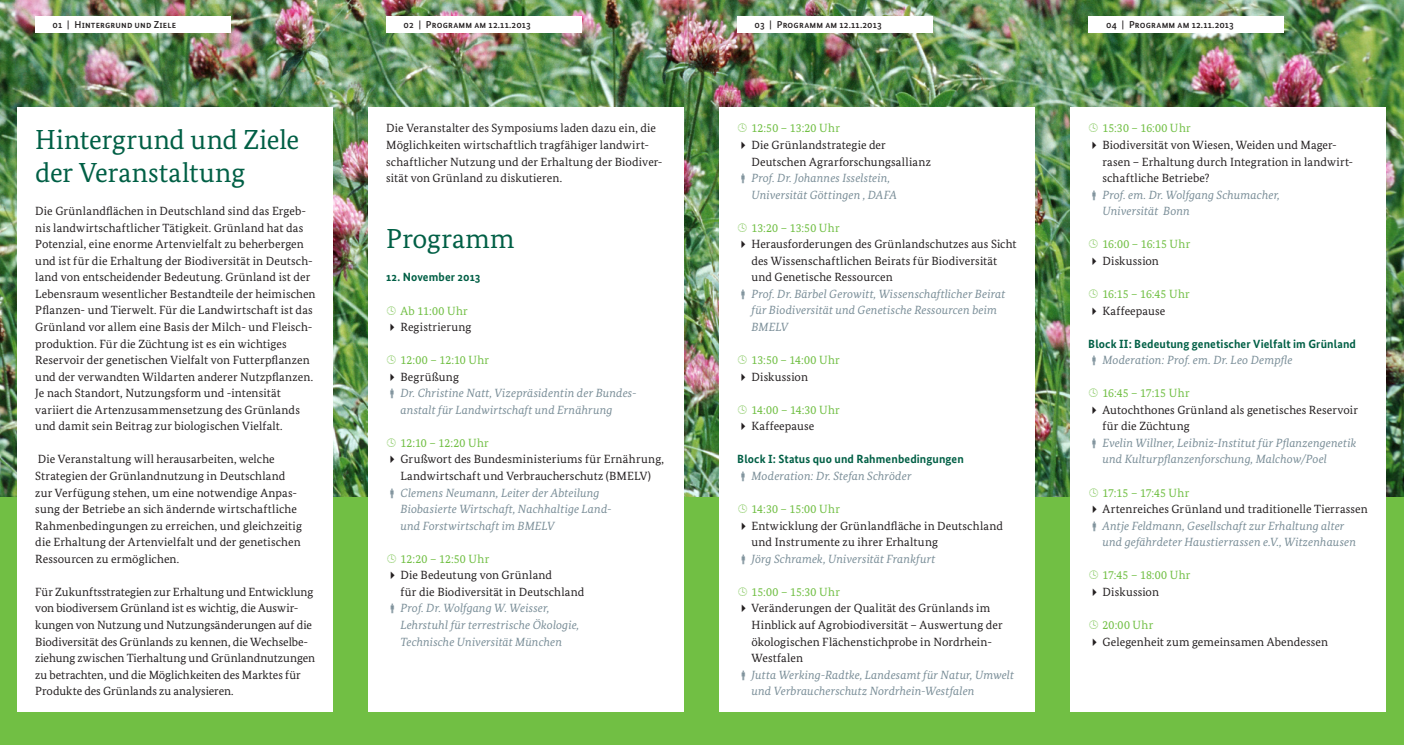
<style>
.page{position:relative;width:1404px;height:745px;background:#fff}
.page>*{position:absolute;margin:0;border:0;box-sizing:border-box;transform-origin:0 0}
.t1{font:27.5px/33px "Bundes Serif";color:#005f45}
.t2{font:11.88px/16.5px "Bundes Serif";letter-spacing:.01em;color:#231f20}
.t3{font:italic 11.88px/16.5px "Bundes Serif";letter-spacing:.01em;color:#798d97}
.t4{font:11.88px "Bundes Serif";letter-spacing:.03em;color:#71bf44}
.t5{font:700 11.88px "Bundes Sans";letter-spacing:.01em;color:#005f45}
.t6{font:500 10px "Bundes Sans";letter-spacing:.015em;color:#231f20}
</style>
<div class="page">
<div style="left:0;top:496px;width:1403px;height:248px;background:#71bf44"></div>
<img style="left:0;top:0;width:1403px;height:496px">
<div style="left:1088px;top:17px;width:195px;height:16px;background:#fff"></div>
<div style="left:737px;top:17px;width:194px;height:16px;background:#fff"></div>
<div style="left:386px;top:17px;width:195px;height:16px;background:#fff"></div>
<div style="left:35px;top:17px;width:195px;height:16px;background:#fff"></div>
<div style="left:369px;top:107px;width:315px;height:604px;background:#fff"></div>
<div style="left:18px;top:107px;width:315px;height:604px;background:#fff"></div>
<div style="left:719px;top:107px;width:316px;height:604px;background:#fff"></div>
<div style="left:1070px;top:107px;width:315px;height:604px;background:#fff"></div>
<p class="t6" style="left:53px;top:19px;width:125px">01 | Hintergrund und Ziele</p>
<p class="t6" style="left:403px;top:19px;width:129px">02 | Programm am 12.11.2013</p>
<p class="t6" style="left:754px;top:19px;width:129px">03 | Programm am 12.11.2013</p>
<p class="t6" style="left:1105px;top:19px;width:129px">04 | Programm am 12.11.2013</p>
<h1 class="t1" style="left:35px;top:123px;width:265px">Hintergrund und Ziele der Veranstaltung</h1>
<p class="t2" style="left:35px;top:202px;width:282px">Die Grünlandflächen in Deutschland sind das Ergeb&shy;nis landwirtschaftlicher Tätigkeit. Grünland hat das Potenzial, eine enorme Artenvielfalt zu beherbergen und ist für die Erhaltung der Biodiversität in Deutsch&shy;land von entscheidender Bedeutung. Grünland ist der Lebensraum wesentlicher Bestandteile der heimischen Pflanzen- und Tierwelt. Für die Landwirtschaft ist das Grünland vor allem eine Basis der Milch- und Fleisch&shy;produktion. Für die Züchtung ist es ein wichtiges Reservoir der genetischen Vielfalt von Futterpflanzen und der verwandten Wildarten anderer Nutzpflanzen.<br>Je nach Standort, Nutzungsform und -intensität variiert die Artenzusammensetzung des Grünlands und damit sein Beitrag zur biologischen Vielfalt.</p>
<p class="t2" style="left:35px;top:450px;width:268px">Die Veranstaltung will herausarbeiten, welche Strategien der Grünlandnutzung in Deutschland zur Verfügung stehen, um eine notwendige Anpas&shy;sung der Betriebe an sich ändernde wirtschaftliche Rahmenbedingungen zu erreichen, und gleichzeitig die Erhaltung der Artenvielfalt und der genetischen Ressourcen zu ermöglichen.</p>
<p class="t2" style="left:35px;top:583px;width:281px">Für Zukunftsstrategien zur Erhaltung und Entwicklung von biodiversem Grünland ist es wichtig, die Auswir&shy;kungen von Nutzung und Nutzungsänderungen auf die Biodiversität des Grünlands zu kennen, die Wechselbe&shy;ziehung zwischen Tierhaltung und Grünlandnutzungen zu betrachten, und die Möglichkeiten des Marktes für Produkte des Grünlands zu analysieren.</p>
<p class="t2" style="left:386px;top:120px;width:278px">Die Veranstalter des Symposiums laden dazu ein, die Möglichkeiten wirtschaftlich tragfähiger landwirt&shy;schaftlicher Nutzung und der Erhaltung der Biodiver&shy;sität von Grünland zu diskutieren.</p>
<h1 class="t1" style="left:386px;top:222px;width:130px">Programm</h1>
<p class="t5" style="left:386px;top:270px;width:96px">12. November 2013</p>
<p class="t4" style="left:400px;top:303px;width:69px">Ab 11:00 Uhr</p>
<p class="t2" style="left:400px;top:318px;width:73px">Registrierung</p>
<p class="t4" style="left:400px;top:352px;width:90px">12:00 – 12:10 Uhr</p>
<p class="t2" style="left:400px;top:368px;width:60px">Begrüßung</p>
<p class="t3" style="left:400px;top:384px;width:238px">Dr. Christine Natt, Vizepräsidentin der Bundes&shy;anstalt für Landwirtschaft und Ernährung</p>
<p class="t4" style="left:400px;top:435px;width:90px">12:10 – 12:20 Uhr</p>
<p class="t2" style="left:400px;top:450px;width:265px">Grußwort des Bundesministeriums für Ernährung,<br>Landwirtschaft und Verbraucherschutz (BMELV)</p>
<p class="t3" style="left:400px;top:484px;width:212px">Clemens Neumann, Leiter der Abteilung<br>Biobasierte Wirtschaft, Nachhaltige Land&shy;und Forstwirtschaft im BMELV</p>
<p class="t4" style="left:400px;top:551px;width:90px">12:20 – 12:50 Uhr</p>
<p class="t2" style="left:400px;top:566px;width:185px">Die Bedeutung von Grünland<br>für die Biodiversität in Deutschland</p>
<p class="t3" style="left:400px;top:599px;width:180px">Prof. Dr. Wolfgang W. Weisser,<br>Lehrstuhl für terrestrische Ökologie,<br>Technische Universität München</p>
<p class="t4" style="left:751px;top:121px;width:90px">12:50 – 13:20 Uhr</p>
<p class="t2" style="left:751px;top:136px;width:181px">Die Grünlandstrategie der<br>Deutschen Agrarforschungsallianz</p>
<p class="t3" style="left:751px;top:169px;width:147px">Prof. Dr. Johannes Isselstein,<br>Universität Göttingen , DAFA</p>
<p class="t4" style="left:751px;top:220px;width:90px">13:20 – 13:50 Uhr</p>
<p class="t2" style="left:751px;top:236px;width:266px">Herausforderungen des Grünlandschutzes aus Sicht des Wissenschaftlichen Beirats für Biodiversität und Genetische Ressourcen</p>
<p class="t3" style="left:751px;top:285px;width:255px">Prof. Dr. Bärbel Gerowitt, Wissenschaftlicher Beirat für Biodiversität und Genetische Ressourcen beim<br>BMELV</p>
<p class="t4" style="left:751px;top:352px;width:90px">13:50 – 14:00 Uhr</p>
<p class="t2" style="left:751px;top:368px;width:58px">Diskussion</p>
<p class="t4" style="left:751px;top:402px;width:90px">14:00 – 14:30 Uhr</p>
<p class="t2" style="left:751px;top:417px;width:64px">Kaffeepause</p>
<p class="t5" style="left:737px;top:452px;width:228px">Block I: Status quo und Rahmenbedingungen</p>
<p class="t3" style="left:751px;top:467px;width:161px">Moderation: Dr. Stefan Schröder</p>
<p class="t4" style="left:751px;top:501px;width:90px">14:30 – 15:00 Uhr</p>
<p class="t2" style="left:751px;top:517px;width:253px">Entwicklung der Grünlandfläche in Deutschland und Instrumente zu ihrer Erhaltung</p>
<p class="t3" style="left:751px;top:550px;width:185px">Jörg Schramek, Universität Frankfurt</p>
<p class="t4" style="left:751px;top:584px;width:90px">15:00 – 15:30 Uhr</p>
<p class="t2" style="left:751px;top:599px;width:252px">Veränderungen der Qualität des Grünlands im Hinblick auf Agrobiodiversität – Auswertung der ökologischen Flächenstichprobe in Nordrhein-Westfalen</p>
<p class="t3" style="left:751px;top:665px;width:264px">Jutta Werking-Radtke, Landesamt für Natur, Umwelt und Verbraucherschutz Nordrhein-Westfalen</p>
<p class="t4" style="left:1102px;top:121px;width:90px">15:30 – 16:00 Uhr</p>
<p class="t2" style="left:1102px;top:136px;width:252px">Biodiversität von Wiesen, Weiden und Mager&shy;rasen – Erhaltung durch Integration in landwirt&shy;schaftliche Betriebe?</p>
<p class="t3" style="left:1102px;top:186px;width:179px">Prof. em. Dr. Wolfgang Schumacher,<br>Universität Bonn</p>
<p class="t4" style="left:1102px;top:237px;width:89px">16:00 – 16:15 Uhr</p>
<p class="t2" style="left:1102px;top:252px;width:58px">Diskussion</p>
<p class="t4" style="left:1102px;top:286px;width:89px">16:15 – 16:45 Uhr</p>
<p class="t2" style="left:1102px;top:302px;width:64px">Kaffeepause</p>
<p class="t5" style="left:1088px;top:336px;width:269px">Block II: Bedeutung genetischer Vielfalt im Grünland</p>
<p class="t3" style="left:1102px;top:351px;width:191px">Moderation: Prof. em. Dr. Leo Dempfle</p>
<p class="t4" style="left:1102px;top:385px;width:89px">16:45 – 17:15 Uhr</p>
<p class="t2" style="left:1102px;top:401px;width:257px">Autochthones Grünland als genetisches Reservoir für die Züchtung</p>
<p class="t3" style="left:1102px;top:434px;width:256px">Evelin Willner, Leibniz-Institut für Pflanzengenetik und Kulturpflanzenforschung, Malchow/Poel</p>
<p class="t4" style="left:1102px;top:485px;width:88px">17:15 – 17:45 Uhr</p>
<p class="t2" style="left:1102px;top:500px;width:267px">Artenreiches Grünland und traditionelle Tierrassen</p>
<p class="t3" style="left:1102px;top:517px;width:255px">Antje Feldmann, Gesellschaft zur Erhaltung alter und gefährdeter Haustierrassen e.V., Witzenhausen</p>
<p class="t4" style="left:1102px;top:567px;width:89px">17:45 – 18:00 Uhr</p>
<p class="t2" style="left:1102px;top:583px;width:58px">Diskussion</p>
<p class="t4" style="left:1102px;top:617px;width:52px">20:00 Uhr</p>
<p class="t2" style="left:1102px;top:632px;width:227px">Gelegenheit zum gemeinsamen Abendessen</p>
</div>
